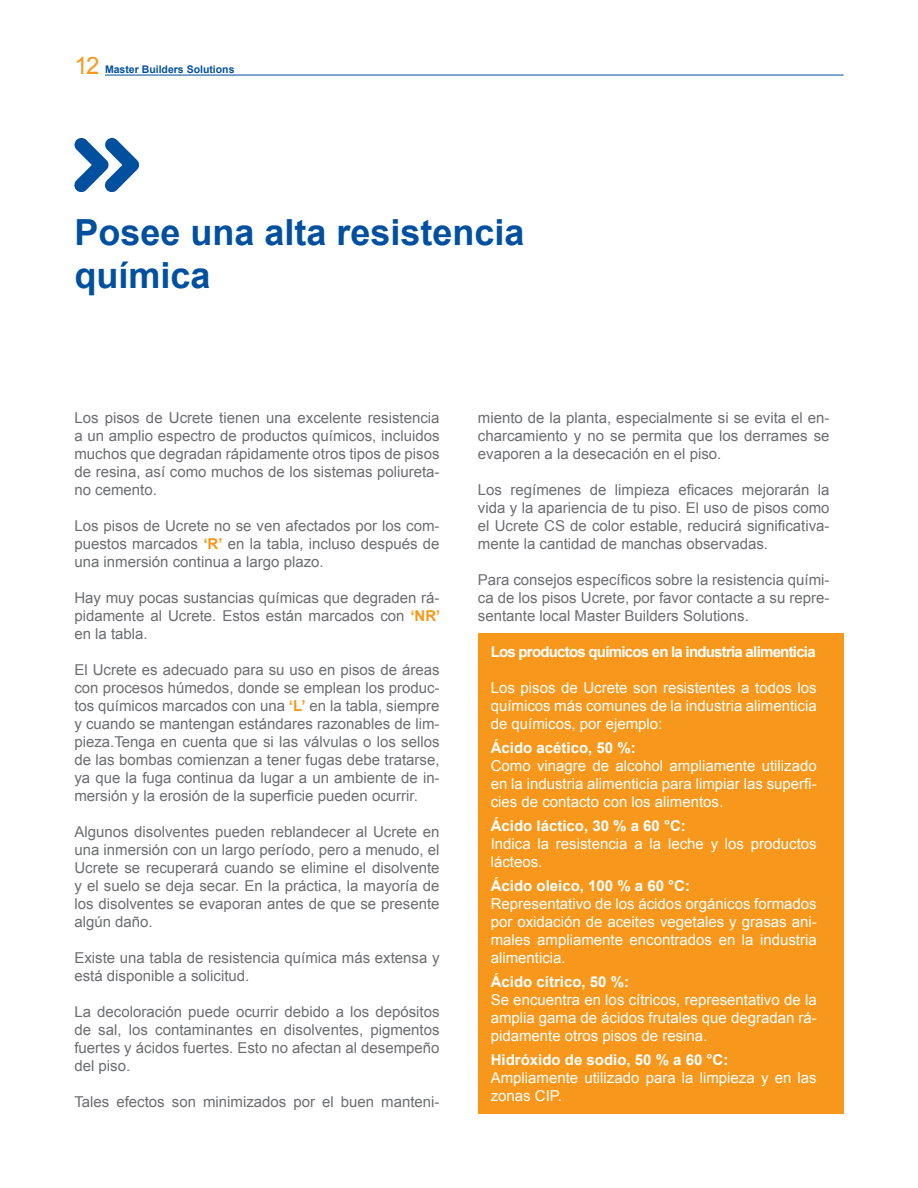
<style>
.page{position:relative;width:918px;height:1188px;background:#fff}
.page>*{position:absolute;margin:0;border:0;box-sizing:border-box;transform-origin:0 0}
.t1{font:700 36px/43.2px "Arial";color:#01509f}
.t2{font:24px "Arial";color:#f7981d}
.t3{font:15px/18px "Arial";color:#6c6d70;text-align:justify}
.t4{font:15px/18px "Arial";color:#fff;text-align:justify}
.t5{font:700 15px "Arial";color:#fff}
.t6{font:700 15px "Arial";letter-spacing:-.05em;color:#fff}
.t7{font:700 10.5px "Arial";color:#01509f}
.s1{font-weight:700;color:#f7981d}
</style>
<div class="page">
<div style="left:478px;top:634px;width:366px;height:480px;background:#f7981d"></div>
<svg style="left:74px;top:138px;width:65px;height:54px"></svg>
<hr style="left:105px;top:75px;width:739px;height:1px;background:#01509f">
<h2 class="t2" style="left:74px;top:49px;width:27px">12</h2>
<p class="t7" style="left:105px;top:62px;width:131px">Master Builders Solutions</p>
<p class="t1" style="left:74px;top:211px;width:452px">Posee una alta resistencia química</p>
<p class="t3" style="left:74px;top:408px;width:367px">Los pisos de Ucrete tienen una excelente resistencia a un amplio espectro de productos químicos, incluidos muchos que degradan rápidamente otros tipos de pisos de resina, así como muchos de los sistemas poliureta&shy;no cemento.</p>
<p class="t3" style="left:74px;top:516px;width:367px">Los pisos de Ucrete no se ven afectados por los com&shy;puestos marcados <span class="s1">‘R’</span> en la tabla, incluso después de una inmersión continua a largo plazo.</p>
<p class="t3" style="left:74px;top:588px;width:368px">Hay muy pocas sustancias químicas que degraden rá&shy;pidamente al Ucrete. Estos están marcados con <span class="s1">‘NR’ </span>en la tabla.</p>
<p class="t3" style="left:74px;top:660px;width:367px">El Ucrete es adecuado para su uso en pisos de áreas con procesos húmedos, donde se emplean los produc&shy;tos químicos marcados con una <span class="s1">‘L’</span> en la tabla, siempre y cuando se mantengan estándares razonables de lim&shy;pieza.Tenga en cuenta que si las válvulas o los sellos de las bombas comienzan a tener fugas debe tratarse, ya que la fuga continua da lugar a un ambiente de in&shy;mersión y la erosión de la superficie pueden ocurrir.</p>
<p class="t3" style="left:74px;top:822px;width:367px">Algunos disolventes pueden reblandecer al Ucrete en una inmersión con un largo período, pero a menudo, el Ucrete se recuperará cuando se elimine el disolvente y el suelo se deja secar. En la práctica, la mayoría de los disolventes se evaporan antes de que se presente algún daño.</p>
<p class="t3" style="left:74px;top:948px;width:367px">Existe una tabla de resistencia química más extensa y está disponible a solicitud.</p>
<p class="t3" style="left:74px;top:1002px;width:367px">La decoloración puede ocurrir debido a los depósitos de sal, los contaminantes en disolventes, pigmentos fuertes y ácidos fuertes. Esto no afectan al desempeño del piso.</p>
<p class="t3" style="left:74px;top:1092px;width:367px">Tales efectos son minimizados por el buen manteni-</p>
<p class="t3" style="left:478px;top:408px;width:353px">miento de la planta, especialmente si se evita el en&shy;charcamiento y no se permita que los derrames se evaporen a la desecación en el piso.</p>
<p class="t3" style="left:478px;top:480px;width:353px">Los regímenes de limpieza eficaces mejorarán la vida y la apariencia de tu piso. El uso de pisos como el Ucrete CS de color estable, reducirá significativa&shy;mente la cantidad de manchas observadas.</p>
<p class="t3" style="left:478px;top:570px;width:353px">Para consejos específicos sobre la resistencia quími&shy;ca de los pisos Ucrete, por favor contacte a su repre&shy;sentante local Master Builders Solutions.</p>
<p class="t6" style="left:491px;top:641px;width:327px">Los productos químicos en la industria alimenticia</p>
<p class="t4" style="left:491px;top:678px;width:328px">Los pisos de Ucrete son resistentes a todos los químicos más comunes de la industria alimenticia de químicos, por ejemplo:</p>
<p class="t5" style="left:491px;top:737px;width:147px">Ácido acético, 50 %:</p>
<p class="t4" style="left:491px;top:756px;width:328px">Como vinagre de alcohol ampliamente utilizado en la industria alimenticia para limpiar las superfi&shy;cies de contacto con los alimentos.</p>
<p class="t5" style="left:491px;top:815px;width:197px">Ácido láctico, 30 % a 60 °C:</p>
<p class="t4" style="left:491px;top:834px;width:328px">Indica la resistencia a la leche y los productos lácteos.</p>
<p class="t5" style="left:491px;top:875px;width:201px">Ácido oleico, 100 % a 60 °C:</p>
<p class="t4" style="left:491px;top:894px;width:328px">Representativo de los ácidos orgánicos formados por oxidación de aceites vegetales y grasas ani&shy;males ampliamente encontrados en la industria alimenticia.</p>
<p class="t5" style="left:491px;top:971px;width:140px">Ácido cítrico, 50 %:</p>
<p class="t4" style="left:491px;top:990px;width:328px">Se encuentra en los cítricos, representativo de la amplia gama de ácidos frutales que degradan rá&shy;pidamente otros pisos de resina.</p>
<p class="t5" style="left:491px;top:1049px;width:239px">Hidróxido de sodio, 50 % a 60 °C:</p>
<p class="t4" style="left:491px;top:1068px;width:328px">Ampliamente utilizado para la limpieza y en las zonas CIP.</p>
</div>
